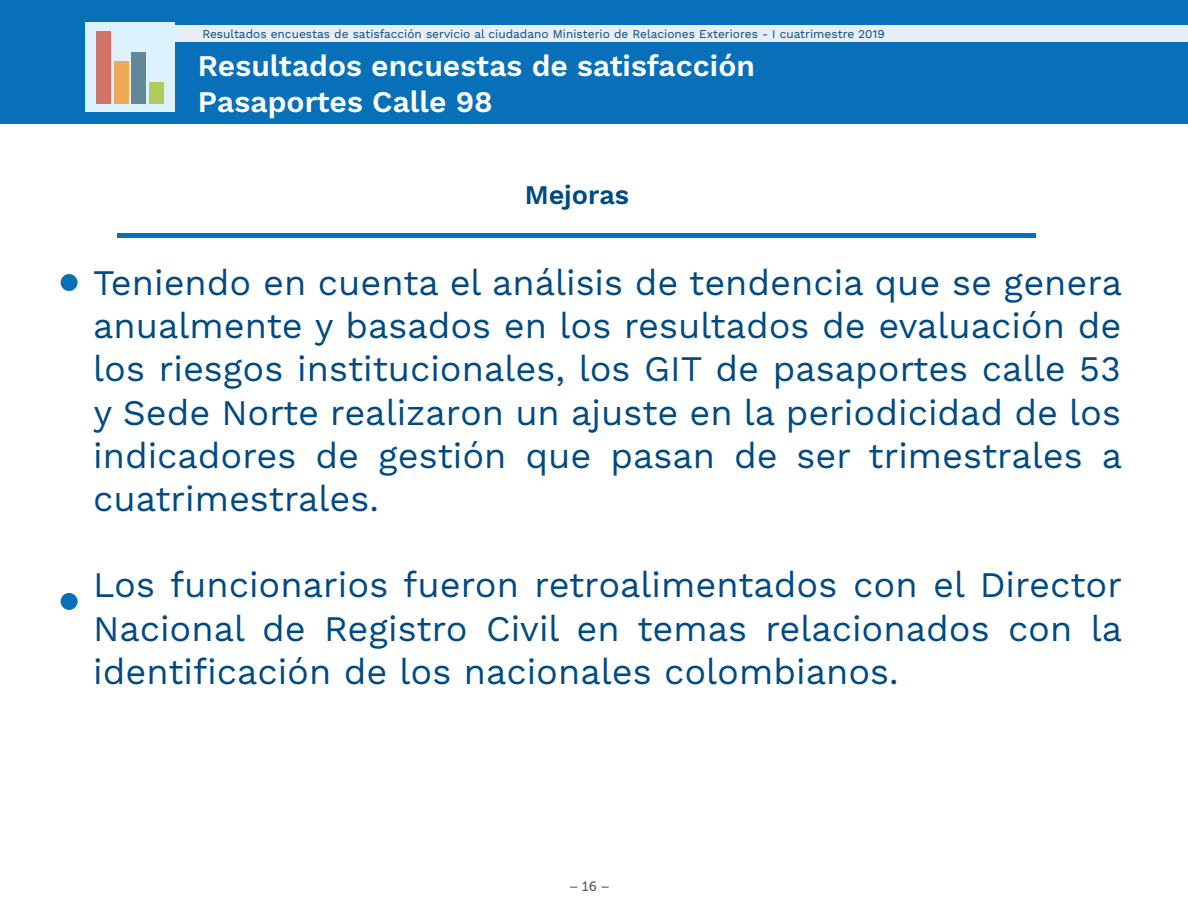
<style>
.page{position:relative;width:1188px;height:918px;background:#fff}
.page>*{position:absolute;margin:0;border:0;box-sizing:border-box;transform-origin:0 0}
.t1{font:36px/43.2px "Work Sans";color:#004a84;text-align:justify}
.t2{font:600 30px "Work Sans";color:#fff}
.t3{font:600 27px "Work Sans";color:#004a84}
.t4{font:13.5px "Museo Sans 500";color:#57585a}
.t5{font:11.85px "Work Sans";color:#004a84}
</style>
<div class="page">
<div style="left:0;top:0;width:1188px;height:123px;background:#0770b9"></div>
<div style="left:93px;top:25px;width:1095px;height:16px;background:#e8eef8"></div>
<div style="left:85px;top:22px;width:90px;height:89px;background:#dcf2fc"></div>
<div style="left:96px;top:32px;width:15px;height:72px;background:#d17369"></div>
<div style="left:114px;top:61px;width:15px;height:43px;background:#ebab57"></div>
<div style="left:131px;top:52px;width:15px;height:52px;background:#638796"></div>
<div style="left:149px;top:83px;width:15px;height:21px;background:#b0cc5e"></div>
<hr style="left:118px;top:234px;width:918px;height:4px;background:#0770b9">
<div style="left:61px;top:274px;width:17px;height:17px;background:#0770b9;border-radius:50%"></div>
<div style="left:61px;top:593px;width:17px;height:17px;background:#0770b9;border-radius:50%"></div>
<p class="t5" style="left:202px;top:27px;width:684px">Resultados encuestas de satisfacción servicio al ciudadano Ministerio de Relaciones Exteriores - I cuatrimestre 2019</p>
<p class="t2" style="left:198px;top:48px;width:559px">Resultados encuestas de satisfacción</p>
<p class="t2" style="left:198px;top:84px;width:296px">Pasaportes Calle 98</p>
<p class="t3" style="left:525px;top:179px;width:106px">Mejoras</p>
<p class="t1" style="left:93px;top:263px;width:1030px">Teniendo en cuenta el análisis de tendencia que se genera anualmente y basados en los resultados de evaluación de los riesgos institucionales, los GIT de pasaportes calle 53 y Sede Norte realizaron un ajuste en la periodicidad de los indicadores de gestión que pasan de ser trimestrales a cuatrimestrales.</p>
<p class="t1" style="left:93px;top:565px;width:1030px">Los funcionarios fueron retroalimentados con el Director Nacional de Registro Civil en temas relacionados con la identificación de los nacionales colombianos.</p>
<p class="t4" style="left:569px;top:879px;width:42px">– 16 –</p>
</div>
